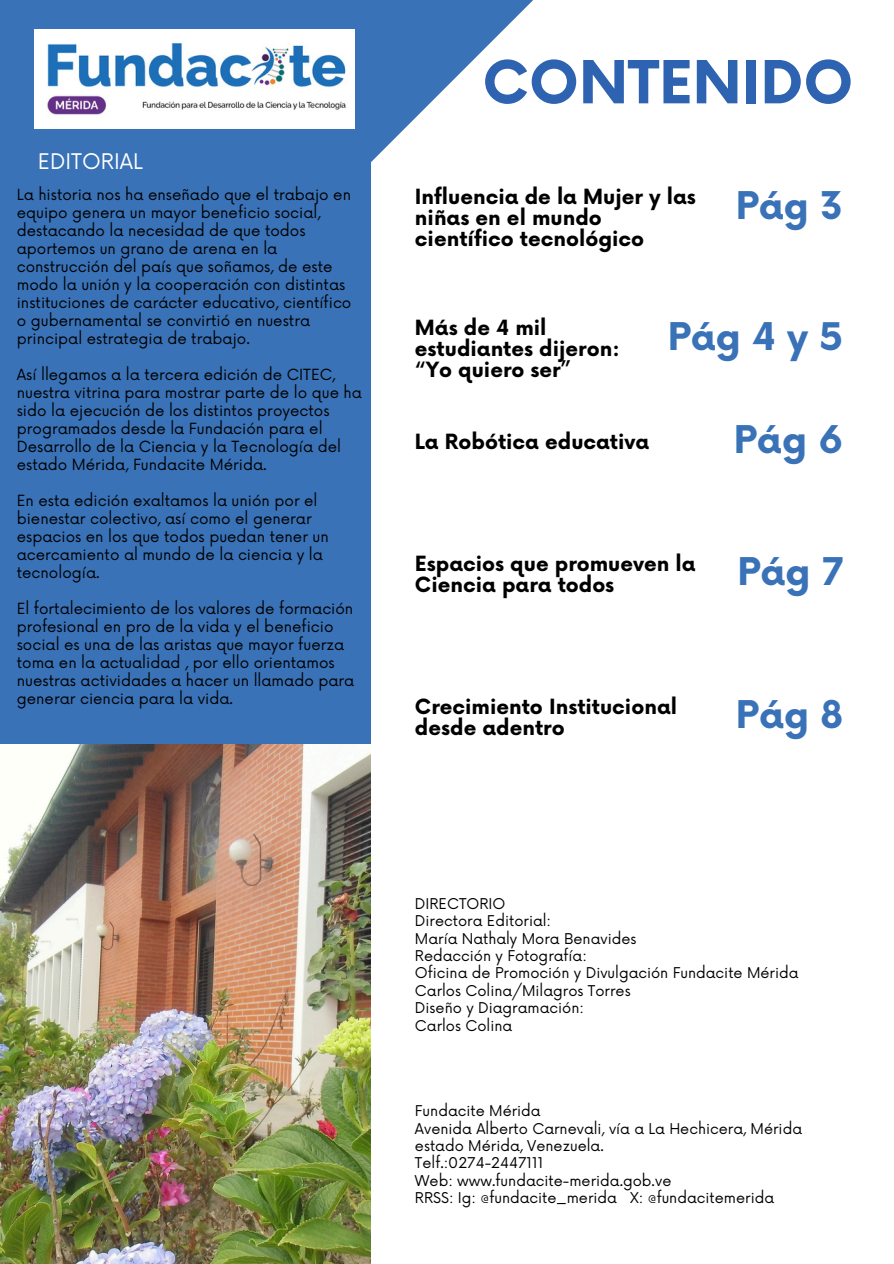
<style>
.page{position:relative;width:894px;height:1264px;background:#fff}
.page>*{position:absolute;margin:0;border:0;box-sizing:border-box;transform-origin:0 0}
.t1{font:700 57.75px "Now";color:#2e63b1}
.t2{font:700 37.2px "Now";color:#3972b7}
.t3{font:21px "Now";color:#fff}
.t4{font:700 20.4px/20.9px "Now";color:#000}
.t5{font:15px/18px "Now";color:#000}
.t6{font:14.55px/17.4px "Now";color:#000}
</style>
<div class="page">
<div style="left:0;top:0;width:370px;height:1263px;background:#3972b7"></div>
<img style="left:0;top:744px;width:371px;height:519px">
<svg style="left:139px;top:0;width:394px;height:162px;fill:#3972b7"></svg>
<img style="left:34px;top:29px;width:320px;height:99px">
<h2 class="t3" style="left:38px;top:149px;width:106px">EDITORIAL</h2>
<p class="t5" style="left:17px;top:186px;width:336px">La historia nos ha enseñado que el trabajo en equipo genera un mayor beneficio social, destacando la necesidad de que todos aportemos un grano de arena en la construcción del país que soñamos, de este modo la unión y la cooperación con distintas instituciones de carácter educativo, científico o gubernamental se convirtió en nuestra principal estrategia de trabajo.</p>
<p class="t5" style="left:17px;top:366px;width:346px">Así llegamos a la tercera edición de CITEC, nuestra vitrina para mostrar parte de lo que ha sido la ejecución de los distintos proyectos programados desde la Fundación para el Desarrollo de la Ciencia y la Tecnología del estado Mérida, Fundacite Mérida.</p>
<p class="t5" style="left:17px;top:492px;width:313px">En esta edición exaltamos la unión por el bienestar colectivo, así como el generar espacios en los que todos puedan tener un acercamiento al mundo de la ciencia y la tecnología.</p>
<p class="t5" style="left:17px;top:600px;width:339px">El fortalecimiento de los valores de formación profesional en pro de la vida y el beneficio social es una de las aristas que mayor fuerza toma en la actualidad , por ello orientamos nuestras actividades a hacer un llamado para generar ciencia para la vida.</p>
<p class="t1" style="left:482px;top:51px;width:372px">CONTENIDO</p>
<p class="t4" style="left:415px;top:188px;width:282px">Influencia de la Mujer y las niñas en el mundo científico tecnológico</p>
<p class="t2" style="left:735px;top:185px;width:109px">Pág 3</p>
<p class="t4" style="left:415px;top:318px;width:206px">Más de 4 mil estudiantes dijeron: “Yo quiero ser”</p>
<p class="t4" style="left:415px;top:432px;width:236px">La Robótica educativa</p>
<p class="t2" style="left:667px;top:317px;width:177px">Pág4y5</p>
<p class="t2" style="left:733px;top:419px;width:111px">Pág 6</p>
<h1 class="t4" style="left:415px;top:554px;width:282px">Espacios que promueven la<br>Ciencia para todos</h1>
<h4 class="t4" style="left:415px;top:697px;width:263px">Crecimiento Institucional desde adentro</h4>
<p class="t2" style="left:737px;top:551px;width:107px">Pág 7</p>
<p class="t2" style="left:735px;top:694px;width:109px">Pág 8</p>
<h2 class="t6" style="left:415px;top:895px;width:92px">DIRECTORIO</h2>
<h4 class="t6" style="left:415px;top:913px;width:138px">Directora Editorial:</h4>
<h2 class="t6" style="left:415px;top:930px;width:223px">María Nathaly Mora Benavides</h2>
<h2 class="t6" style="left:415px;top:947px;width:173px">Redacción y Fotografía:</h2>
<h4 class="t6" style="left:415px;top:965px;width:385px">Oficina de Promoción y Divulgación Fundacite Mérida</h4>
<h4 class="t6" style="left:415px;top:982px;width:217px">Carlos Colina/Milagros Torres</h4>
<h2 class="t6" style="left:415px;top:1000px;width:170px">Diseño y Diagramación:</h2>
<h4 class="t6" style="left:415px;top:1017px;width:99px">Carlos Colina</h4>
<p class="t6" style="left:415px;top:1103px;width:127px">Fundacite Mérida</p>
<p class="t6" style="left:415px;top:1120px;width:388px">Avenida Alberto Carnevali, vía a La Hechicera, Mérida estado Mérida, Venezuela.</p>
<p class="t6" style="left:415px;top:1155px;width:130px">Telf.:0274-2447111</p>
<p class="t6" style="left:415px;top:1172px;width:258px">Web: www.fundacite-merida.gob.ve</p>
<p class="t6" style="left:415px;top:1189px;width:360px">RRSS: Ig: @fundacite_merida X: @fundacitemerida</p>
</div>
